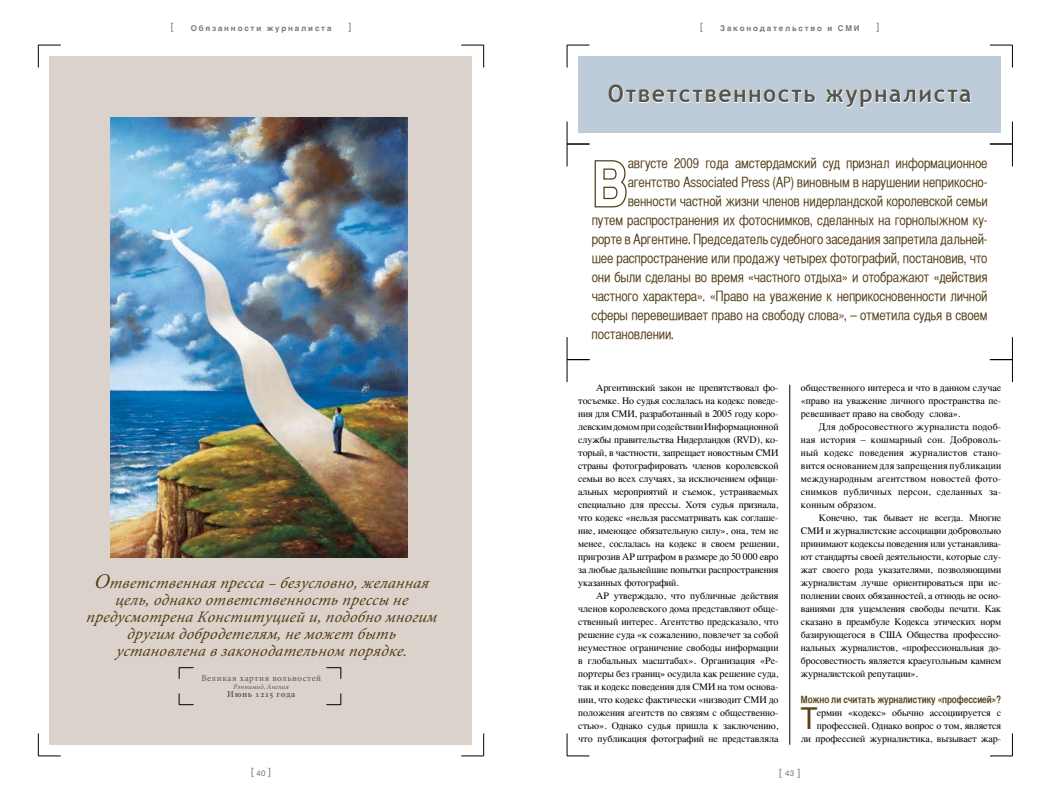
<style>
.page{position:relative;width:1044px;height:792px;background:#fff}
.page>*{position:absolute;margin:0;border:0;box-sizing:border-box;transform-origin:0 0}
.t1{font:61.4px "Helvetica CY Bold";color:#fff}
.t2{font:32.2px "Myriad Pro";color:#5b4419}
.t3{font:700 24px "Trebuchet MS";letter-spacing:.065em;color:#575449;scale:.95 1}
.t4{font:italic 16px/17px "Minion Pro";letter-spacing:.015em;color:#523c15;text-align:center}
.t5{font:14px "Helvetica CY Plain";letter-spacing:-.015em;color:#523c15}
.t6{font:10px/13px "Times";letter-spacing:-.005em;color:#000;text-align:justify}
.t7{font:10px "Helvetica CY Bold";letter-spacing:-.01em;color:#5b4419}
.t8{font:10px "Helvetica";color:#787978}
.t9{font:9px "Minion Pro";letter-spacing:.07em;color:#565656}
.t10{font:600 9px "Minion Pro";letter-spacing:.055em;color:#565656}
.t11{font:700 8px "Helvetica";letter-spacing:.225em;color:#787978}
.t12{font:italic 7px "Minion Pro";letter-spacing:.015em;color:#565656}
.s1{font-size:21px}
.s2{font-size:8px}
</style>
<div class="page">
<hr style="left:790px;top:385px;width:1px;height:360px;background:#000">
<div style="left:578px;top:56px;width:423px;height:77px;background:#beccda"></div>
<svg style="left:608px;top:84px;width:208px;height:19px"></svg>
<svg style="left:826px;top:89px;width:145px;height:19px"></svg>
<svg style="left:990px;top:734px;width:23px;height:23px"></svg>
<svg style="left:567px;top:734px;width:23px;height:23px"></svg>
<svg style="left:990px;top:337px;width:23px;height:45px"></svg>
<svg style="left:567px;top:337px;width:23px;height:45px"></svg>
<svg style="left:990px;top:122px;width:23px;height:44px"></svg>
<svg style="left:567px;top:122px;width:60px;height:86px"></svg>
<svg style="left:990px;top:45px;width:23px;height:23px"></svg>
<svg style="left:567px;top:45px;width:23px;height:23px"></svg>
<div style="left:49px;top:56px;width:423px;height:689px;background:#dbd3cb"></div>
<img style="left:110px;top:117px;width:297px;height:441px">
<svg style="left:326px;top:668px;width:16px;height:11px"></svg>
<svg style="left:326px;top:694px;width:16px;height:12px"></svg>
<svg style="left:179px;top:668px;width:15px;height:11px"></svg>
<svg style="left:179px;top:694px;width:15px;height:12px"></svg>
<svg style="left:38px;top:45px;width:23px;height:23px"></svg>
<svg style="left:38px;top:734px;width:23px;height:23px"></svg>
<svg style="left:461px;top:734px;width:24px;height:23px"></svg>
<svg style="left:461px;top:45px;width:24px;height:23px"></svg>
<p class="t8" style="left:171px;top:19px;width:4px">[</p>
<p class="t11" style="left:191px;top:21px;width:142px">Обязанности журналиста</p>
<p class="t8" style="left:348px;top:19px;width:4px">]</p>
<h3 class="t4" style="left:86px;top:575px;width:356px"><span class="s1">О</span>тветственная пресса – безусловно,желанная цель,однако ответственность прессы не предусмотрена Конституцией и,подобно многим другим добродетелям,неможет быть установлена в законодательном порядке.</h3>
<p class="t9" style="left:201px;top:672px;width:121px">Великая хартия вольностей</p>
<p class="t12" style="left:234px;top:682px;width:57px">Рэннимид, Англия</p>
<p class="t10" style="left:227px;top:687px;width:69px">Июнь 1215 года</p>
<p class="t8" style="left:251px;top:764px;width:22px">[<span class="s2">40</span>]</p>
<p class="t8" style="left:700px;top:19px;width:4px">[</p>
<p class="t11" style="left:720px;top:21px;width:141px">Законодательство и СМИ</p>
<p class="t8" style="left:876px;top:19px;width:4px">]</p>
<h3 class="t3" style="left:608px;top:79px;width:384px">Ответственность журналиста</h3>
<h1 class="t1" style="left:592px;top:147px;width:38px">В</h1>
<h3 class="t5" style="left:628px;top:155px;width:361px">августе 2009 года амстердамский суд признал информационное</h3>
<h3 class="t5" style="left:628px;top:174px;width:361px">агентство Associated Press (AP) виновным в нарушении неприкосно-</h3>
<h3 class="t5" style="left:628px;top:193px;width:362px">венности частной жизни членов нидерландской королевской семьи</h3>
<h3 class="t5" style="left:592px;top:212px;width:397px">путем распространения их фотоснимков, сделанных на горнолыжном ку-</h3>
<h3 class="t5" style="left:592px;top:231px;width:398px">рорте в Аргентине. Председатель судебного заседания запретила дальней-</h3>
<h3 class="t5" style="left:592px;top:250px;width:397px">шее распространение или продажу четырех фотографий, постановив, что</h3>
<h3 class="t5" style="left:592px;top:269px;width:398px">они были сделаны во время «частного отдыха» и отображают «действия</h3>
<h3 class="t5" style="left:592px;top:288px;width:397px">частного характера». «Право на уважение к неприкосновенности личной</h3>
<h3 class="t5" style="left:592px;top:307px;width:397px">сферы перевешивает право на свободу слова», – отметила судья в своем</h3>
<h3 class="t5" style="left:592px;top:326px;width:84px">постановлении.</h3>
<p class="t6" style="left:578px;top:381px;width:202px;text-indent:18px">Аргентинский закон не препятствовал фо&shy;тосъемке. Но судья сослалась на кодекс поведе&shy;ния для СМИ, разработанный в 2005 году коро&shy;левским домом при содействии Информационной службы правительства Нидерландов (RVD), ко&shy;торый, в частности, запрещает новостным СМИ страны фотографировать членов королевской семьи во всех случаях, за исключением офици&shy;альных мероприятий и съемок, устраиваемых специально для прессы. Хотя судья признала, что кодекс «нельзя рассматривать как соглаше&shy;ние, имеющее обязательную силу», она, тем не менее, сослалась на кодекс в своем решении, пригрозив АР штрафом в размере до 50 000 евро за любые дальнейшие попытки распространения указанных фотографий.</p>
<p class="t6" style="left:578px;top:589px;width:202px;text-indent:18px">АР утверждало, что публичные действия членов королевского дома представляют обще&shy;ственный интерес. Агентство предсказало, что решение суда «к сожалению, повлечет за собой неуместное ограничение свободы информации в глобальных масштабах». Организация «Ре&shy;портеры без границ» осудила как решение суда, так и кодекс поведения для СМИ на том основа&shy;нии, что кодекс фактически «низводит СМИ до положения агентств по связям с общественно&shy;стью». Однако судья пришла к заключению, что публикация фотографий не представляла</p>
<p class="t6" style="left:801px;top:380px;width:202px">общественного интереса и что в данном случае «право на уважение личного пространства пе&shy;ревешивает право на свободу слова».</p>
<p class="t6" style="left:801px;top:419px;width:202px;text-indent:18px">Для добросовестного журналиста подоб&shy;ная история – кошмарный сон. Доброволь&shy;ный кодекс поведения журналистов стано&shy;вится основанием для запрещения публикации международным агентством новостей фото&shy;снимков публичных персон, сделанных за&shy;конным образом.</p>
<p class="t6" style="left:801px;top:510px;width:202px;text-indent:18px">Конечно, так бывает не всегда. Многие СМИ и журналистские ассоциации добровольно принимают кодексы поведения или устанавлива&shy;ют стандарты своей деятельности, которые слу&shy;жат своего рода указателями, позволяющими журналистам лучше ориентироваться при ис&shy;полнении своих обязанностей, а отнюдь не осно&shy;ваниями для ущемления свободы печати. Как сказано в преамбуле Кодекса этических норм базирующегося в США Общества профессио&shy;нальных журналистов, «профессиональная до&shy;бросовестность является краеугольным камнем журналистской репутации».</p>
<p class="t7" style="left:801px;top:694px;width:202px">Можно ли считать журналистику «профессией»?</p>
<h2 class="t2" style="left:801px;top:699px;width:18px">Т</h2>
<p class="t6" style="left:801px;top:705px;width:202px;text-align:right">ермин «кодекс» обычно ассоциируется с профессией. Однако вопрос о том, является<br>ли профессией журналистика, вызывает жар-</p>
<p class="t8" style="left:779px;top:765px;width:23px">[<span class="s2">43</span>]</p>
</div>
